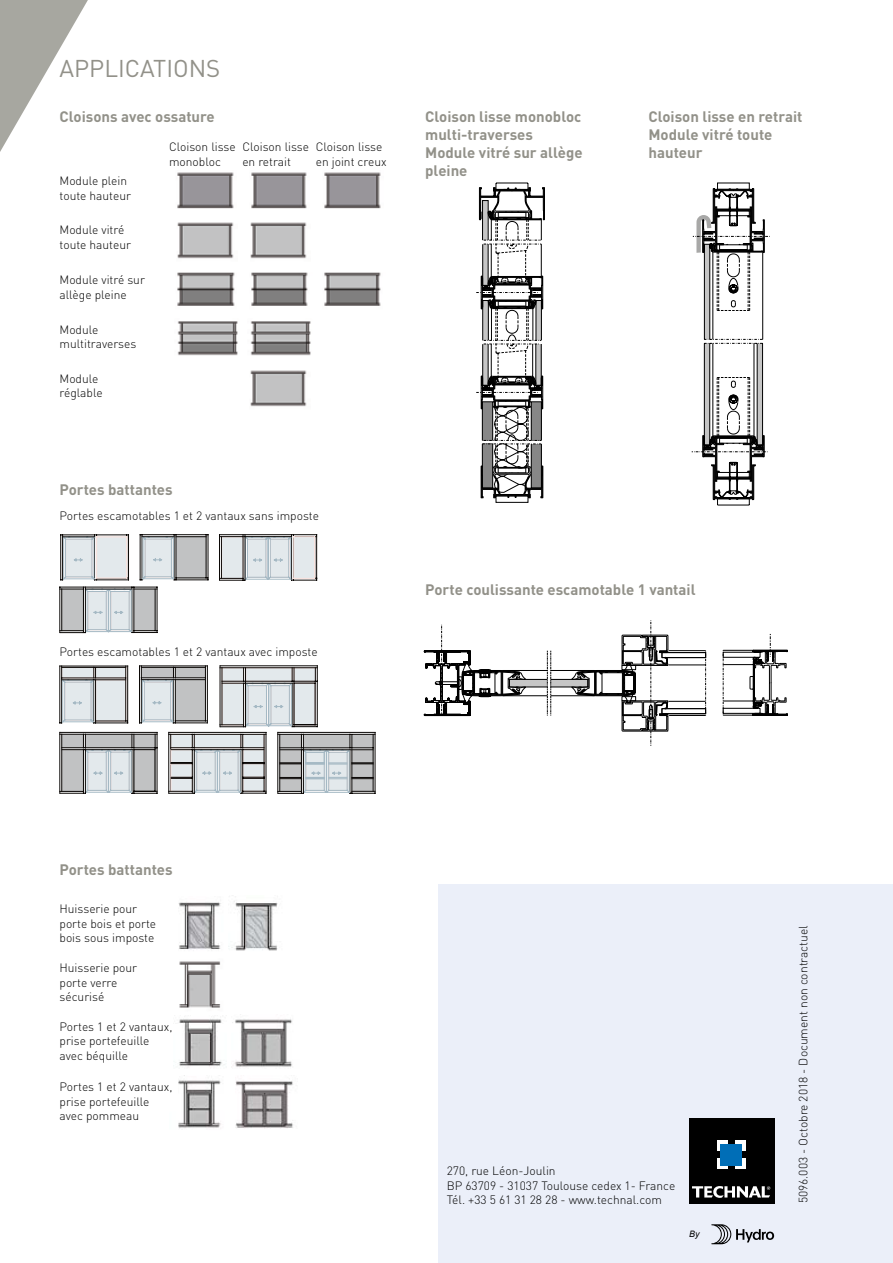
<style>
.page{position:relative;width:893px;height:1263px;background:#fff}
.page>*{position:absolute;margin:0;border:0;box-sizing:border-box;transform-origin:0 0}
.t1{font:24px "DIN Pro";color:#929189}
.t2{font:700 15px/18px "DIN Pro";color:#929189}
.t3{font:300 12px/14.4px "DIN Pro";color:#000}
.t4{font:italic 8.85px "Arial";color:#000}
</style>
<div class="page">
<svg style="left:0;top:0;width:88px;height:152px"></svg>
<img style="left:177px;top:172px;width:57px;height:37px">
<img style="left:177px;top:222px;width:57px;height:37px">
<img style="left:177px;top:321px;width:61px;height:35px">
<img style="left:177px;top:272px;width:58px;height:34px">
<img style="left:251px;top:172px;width:56px;height:37px">
<img style="left:250px;top:370px;width:57px;height:37px">
<img style="left:250px;top:222px;width:57px;height:37px">
<img style="left:250px;top:321px;width:61px;height:35px">
<img style="left:251px;top:272px;width:57px;height:34px">
<img style="left:324px;top:172px;width:57px;height:37px">
<img style="left:324px;top:272px;width:57px;height:34px">
<hr style="left:157px;top:587px;width:1px;height:45px;background:#0b0806">
<hr style="left:60px;top:587px;width:97px;height:1px;background:#0b0806">
<svg style="left:60px;top:588px;width:97px;height:45px;background:#babec0"></svg>
<div style="left:176px;top:537px;width:30px;height:41px;background:#c1c2c3"></div>
<hr style="left:140px;top:535px;width:1px;height:45px;background:#0b0806">
<hr style="left:140px;top:534px;width:68px;height:1px;background:#0b0806">
<hr style="left:208px;top:535px;width:1px;height:45px;background:#0b0806">
<hr style="left:142px;top:535px;width:1px;height:45px;background:#0b0806">
<hr style="left:206px;top:535px;width:1px;height:43px;background:#0b0806">
<hr style="left:176px;top:578px;width:32px;height:1px;background:#0b0806">
<hr style="left:174px;top:580px;width:34px;height:1px;background:#0b0806">
<hr style="left:174px;top:535px;width:1px;height:45px;background:#0b0806">
<hr style="left:176px;top:535px;width:1px;height:45px;background:#0b0806">
<svg style="left:140px;top:536px;width:34px;height:45px"></svg>
<hr style="left:176px;top:536px;width:30px;height:1px;background:#0b0806">
<hr style="left:142px;top:536px;width:32px;height:1px;background:#0b0806">
<hr style="left:60px;top:535px;width:1px;height:45px;background:#0b0806">
<hr style="left:61px;top:535px;width:68px;height:1px;background:#0b0806">
<hr style="left:128px;top:535px;width:1px;height:45px;background:#0b0806">
<hr style="left:97px;top:578px;width:31px;height:1px;background:#0b0806">
<hr style="left:95px;top:580px;width:34px;height:1px;background:#0b0806">
<hr style="left:96px;top:535px;width:1px;height:45px;background:#0b0806">
<svg style="left:61px;top:536px;width:34px;height:45px"></svg>
<hr style="left:97px;top:536px;width:30px;height:1px;background:#0b0806">
<hr style="left:63px;top:536px;width:32px;height:1px;background:#0b0806">
<div style="left:97px;top:537px;width:30px;height:41px;background:#e3e9ec"></div>
<hr style="left:97px;top:578px;width:30px;height:1px;background:#fce3de">
<hr style="left:96px;top:537px;width:1px;height:41px;background:#fce3de">
<hr style="left:97px;top:537px;width:30px;height:1px;background:#fce3de">
<hr style="left:126px;top:537px;width:1px;height:41px;background:#fce3de">
<hr style="left:219px;top:535px;width:1px;height:45px;background:#0b0806">
<hr style="left:316px;top:535px;width:1px;height:45px;background:#0b0806">
<hr style="left:219px;top:534px;width:98px;height:1px;background:#0b0806">
<hr style="left:291px;top:535px;width:1px;height:45px;background:#0b0806">
<hr style="left:293px;top:535px;width:1px;height:45px;background:#0b0806">
<hr style="left:245px;top:535px;width:1px;height:45px;background:#0b0806">
<hr style="left:243px;top:535px;width:1px;height:45px;background:#0b0806">
<svg style="left:219px;top:536px;width:98px;height:45px;background:#cacfd2"></svg>
<hr style="left:314px;top:537px;width:1px;height:41px;background:#fce3de">
<div style="left:96px;top:667px;width:30px;height:11px;background:#e3e9ec"></div>
<div style="left:96px;top:680px;width:30px;height:41px;background:#e3e9ec"></div>
<hr style="left:96px;top:680px;width:30px;height:1px;background:#fce3de">
<hr style="left:62px;top:678px;width:64px;height:1px;background:#0b0806">
<hr style="left:127px;top:666px;width:1px;height:57px;background:#0b0806">
<hr style="left:125px;top:666px;width:1px;height:55px;background:#0b0806">
<hr style="left:96px;top:721px;width:31px;height:1px;background:#0b0806">
<hr style="left:94px;top:723px;width:34px;height:1px;background:#0b0806">
<hr style="left:94px;top:679px;width:32px;height:1px;background:#0b0806">
<hr style="left:60px;top:666px;width:68px;height:1px;background:#0b0806">
<hr style="left:62px;top:667px;width:64px;height:1px;background:#0b0806">
<svg style="left:60px;top:667px;width:36px;height:57px;background:#c2c7ca"></svg>
<hr style="left:207px;top:666px;width:1px;height:57px;background:#0b0806">
<div style="left:175px;top:667px;width:31px;height:11px;background:#c1c2c3"></div>
<div style="left:175px;top:680px;width:30px;height:41px;background:#c1c2c3"></div>
<hr style="left:141px;top:677px;width:64px;height:1px;background:#0b0806">
<hr style="left:205px;top:666px;width:1px;height:55px;background:#0b0806">
<hr style="left:175px;top:721px;width:32px;height:1px;background:#0b0806">
<hr style="left:173px;top:723px;width:34px;height:1px;background:#0b0806">
<hr style="left:141px;top:679px;width:64px;height:1px;background:#0b0806">
<hr style="left:139px;top:666px;width:68px;height:1px;background:#0b0806">
<hr style="left:141px;top:667px;width:64px;height:1px;background:#0b0806">
<svg style="left:139px;top:667px;width:37px;height:57px;background:#b9bdc0"></svg>
<hr style="left:60px;top:732px;width:1px;height:61px;background:#0b0806">
<hr style="left:157px;top:732px;width:1px;height:61px;background:#0b0806">
<hr style="left:60px;top:732px;width:97px;height:1px;background:#0b0806">
<svg style="left:60px;top:734px;width:97px;height:60px;background:#b4b6b8"></svg>
<hr style="left:220px;top:666px;width:1px;height:61px;background:#0b0806">
<hr style="left:317px;top:666px;width:1px;height:61px;background:#0b0806">
<hr style="left:220px;top:665px;width:97px;height:1px;background:#0b0806">
<svg style="left:220px;top:667px;width:97px;height:60px;background:#c4c8ca"></svg>
<hr style="left:168px;top:732px;width:1px;height:61px;background:#0b0806">
<hr style="left:266px;top:732px;width:1px;height:61px;background:#0b0806">
<hr style="left:169px;top:732px;width:97px;height:1px;background:#0b0806">
<svg style="left:169px;top:734px;width:97px;height:60px;background:#c1c5c7"></svg>
<hr style="left:242px;top:750px;width:1px;height:43px;background:#0b0806">
<hr style="left:278px;top:732px;width:1px;height:61px;background:#0b0806">
<hr style="left:375px;top:733px;width:1px;height:60px;background:#0b0806">
<hr style="left:278px;top:732px;width:97px;height:1px;background:#0b0806">
<svg style="left:278px;top:734px;width:97px;height:60px;background:#adb0b2"></svg>
<img style="left:178px;top:902px;width:43px;height:48px">
<img style="left:228px;top:901px;width:50px;height:50px">
<img style="left:179px;top:961px;width:42px;height:47px">
<img style="left:179px;top:1019px;width:46px;height:47px">
<img style="left:232px;top:1014px;width:60px;height:53px">
<img style="left:178px;top:1080px;width:43px;height:48px">
<img style="left:236px;top:1081px;width:57px;height:48px">
<svg style="left:692px;top:183px;width:78px;height:322px"></svg>
<svg style="left:476px;top:183px;width:69px;height:320px"></svg>
<svg style="left:424px;top:620px;width:282px;height:126px"></svg>
<svg style="left:723px;top:634px;width:65px;height:81px"></svg>
<div style="left:438px;top:884px;width:455px;height:379px;background:#ebeff9"></div>
<div style="left:689px;top:1119px;width:85px;height:85px;background:#000"></div>
<div style="left:717px;top:1140px;width:10px;height:11px;background:#fff"></div>
<div style="left:735px;top:1140px;width:10px;height:11px;background:#fff"></div>
<svg style="left:717px;top:1158px;width:10px;height:11px"></svg>
<svg style="left:735px;top:1158px;width:10px;height:11px"></svg>
<div style="left:720px;top:1144px;width:22px;height:21px;background:#006eb7"></div>
<svg style="left:692px;top:1186px;width:78px;height:12px"></svg>
<svg style="left:711px;top:1224px;width:63px;height:20px"></svg>
<h1 class="t1" style="left:60px;top:49px;width:162px">APPLICATIONS</h1>
<p class="t2" style="left:60px;top:105px;width:157px">Cloisons avec ossature</p>
<p class="t3" style="left:60px;top:173px;width:73px">Module plein toute hauteur</p>
<p class="t3" style="left:60px;top:222px;width:73px">Module vitré toute hauteur</p>
<p class="t3" style="left:60px;top:272px;width:87px">Module vitré sur allège pleine</p>
<p class="t3" style="left:60px;top:321px;width:78px">Module multitraverses</p>
<p class="t3" style="left:60px;top:370px;width:45px">Module réglable</p>
<p class="t3" style="left:169px;top:139px;width:68px">Cloison lisse monobloc</p>
<p class="t3" style="left:242px;top:139px;width:68px">Cloison lisse en retrait</p>
<p class="t3" style="left:316px;top:139px;width:72px">Cloison lisse en joint creux</p>
<p class="t2" style="left:60px;top:479px;width:115px">Portes battantes</p>
<p class="t3" style="left:60px;top:508px;width:261px">Portes escamotables 1 et 2 vantaux sans imposte</p>
<p class="t3" style="left:60px;top:643px;width:260px">Portes escamotables 1 et 2 vantaux avec imposte</p>
<p class="t2" style="left:425px;top:105px;width:159px">Cloison lisse monobloc multi-traverses<br>Module vitré sur allège pleine</p>
<p class="t2" style="left:648px;top:105px;width:155px">Cloison lisse en retrait<br>Module vitré toute hauteur</p>
<p class="t2" style="left:425px;top:578px;width:272px">Porte coulissante escamotable 1 vantail</p>
<p class="t2" style="left:60px;top:859px;width:115px">Portes battantes</p>
<p class="t3" style="left:60px;top:901px;width:98px">Huisserie pour porte bois et porte bois sous imposte</p>
<p class="t3" style="left:60px;top:959px;width:79px">Huisserie pour porte verre sécurisé</p>
<p class="t3" style="left:60px;top:1018px;width:115px">Portes 1 et 2 vantaux, prise portefeuille avec béquille</p>
<p class="t3" style="left:60px;top:1079px;width:115px">Portes 1 et 2 vantaux, prise portefeuille avec pommeau</p>
<p class="t3" style="left:447px;top:1163px;width:230px">270, rue Léon-Joulin<br>BP 63709 - 31037 Toulouse cedex 1- France<br>Tél. +33 5 61 31 28 28 - www.technal.com</p>
<p class="t4" style="left:689px;top:1228px;width:12px">By</p>
<p class="t3" style="left:795px;top:1203px;width:280px;rotate:-90deg">5096.003 - Octobre 2018 - Document non contractuel</p>
</div>
